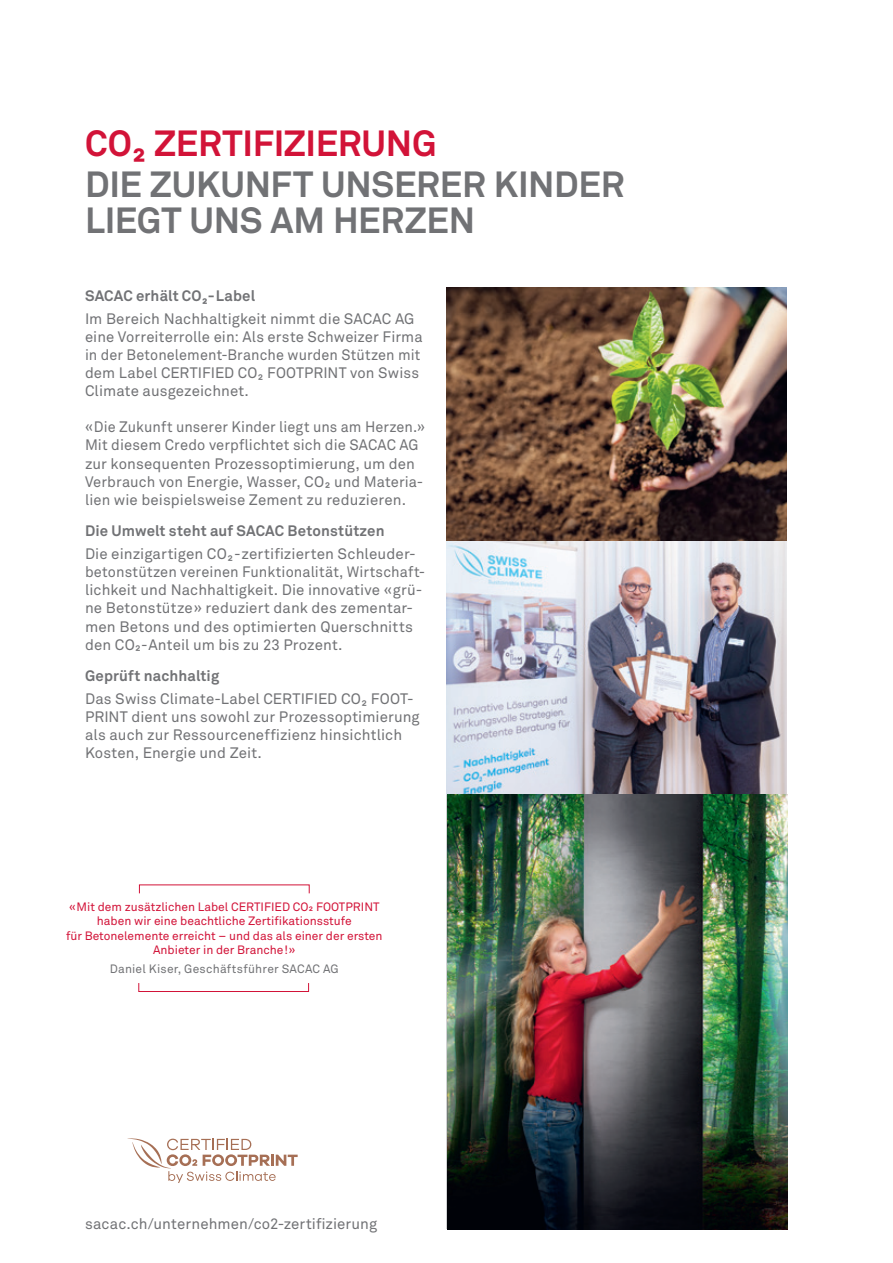
<style>
.page{position:relative;width:893px;height:1263px;background:#fff}
.page>*{position:absolute;margin:0;border:0;box-sizing:border-box;transform-origin:0 0}
.t1{font:700 36px/36.2px "Akkurat Pro";letter-spacing:-.01em;color:#717275}
.t2{font:700 36px "Akkurat Pro";letter-spacing:-.01em;color:#d21338}
.t3{font:15px/18.1px "Akkurat Pro";letter-spacing:.005em;color:#717275}
.t4{font:15px/18.1px "Akkurat Pro";letter-spacing:.005em;color:#717275;scale:.96 1}
.t5{font:700 15px "Akkurat Pro";letter-spacing:.01em;color:#717275}
.t6{font:12px/14.4px "Akkurat Pro";color:#d21338;text-align:center}
.t7{font:12px "Akkurat Pro";letter-spacing:.02em;color:#717275}
</style>
<div class="page">
<img style="left:446px;top:287px;width:341px;height:507px">
<svg style="left:128px;top:1138px;width:170px;height:45px"></svg>
<div style="left:138px;top:983px;width:171px;height:9px;border:1px solid #d21338"></div>
<img style="left:448px;top:794px;width:340px;height:435px">
<h1 class="t2" style="left:85px;top:121px;width:48px">CO</h1>
<h1 class="t2" style="left:154px;top:121px;width:284px">ZERTIFIZIERUNG</h1>
<h1 class="t1" style="left:85px;top:167px;width:541px">DIE ZUKUNFT UNSERER KINDER<br>LIEGT UNS AM HERZEN</h1>
<h1 class="t2" style="left:132px;top:139px;width:16px">²</h1>
<p class="t5" style="left:85px;top:286px;width:172px">SACAC erhält CO -Label</p>
<p class="t5" style="left:202px;top:294px;width:8px">²</p>
<p class="t3" style="left:85px;top:310px;width:339px">Im Bereich Nachhaltigkeit nimmt die SACAC AG eine Vorreiterrolle ein: Als erste Schweizer Firma in der Betonelement-Branche wurden Stützen mit dem Label CERTIFIED CO</p>
<p class="t3" style="left:257px;top:371px;width:8px">²</p>
<p class="t3" style="left:267px;top:364px;width:153px">FOOTPRINT von Swiss</p>
<p class="t3" style="left:85px;top:382px;width:165px">Climate ausgezeichnet.</p>
<p class="t4" style="left:85px;top:418px;width:356px">«Die Zukunft unserer Kinder liegt uns am Herzen.» Mit diesem Credo verpflichtet sich die SACAC AG zur konsequenten Prozessoptimierung, um den Verbrauch von Energie, Wasser, CO</p>
<p class="t3" style="left:85px;top:473px;width:340px;text-indent:249px">und Materia&shy;lien wie beispielsweise Zement zu reduzieren.</p>
<p class="t5" style="left:85px;top:522px;width:301px">Die Umwelt steht auf SACAC Betonstützen</p>
<p class="t3" style="left:85px;top:545px;width:143px">Die einzigartigen CO</p>
<p class="t3" style="left:227px;top:552px;width:8px">²</p>
<p class="t3" style="left:324px;top:479px;width:8px">²</p>
<p class="t3" style="left:85px;top:545px;width:342px;text-indent:149px">-zertifizierten Schleuder&shy;betonstützen vereinen Funktionalität, Wirtschaft&shy;lichkeit und Nachhaltigkeit. Die innovative «grü&shy;ne Betonstütze» reduziert dank des zementar&shy;men Betons und des optimierten Querschnitts den CO -Anteil um bis zu 23 Prozent.</p>
<p class="t3" style="left:135px;top:642px;width:8px">²</p>
<p class="t5" style="left:85px;top:667px;width:136px">Geprüft nachhaltig</p>
<p class="t3" style="left:85px;top:690px;width:277px">Das Swiss Climate-Label CERTIFIED CO</p>
<p class="t3" style="left:361px;top:697px;width:8px">²</p>
<p class="t3" style="left:85px;top:690px;width:336px;text-indent:286px">FOOT-<br>PRINT dient uns sowohl zur Prozessoptimierung als auch zur Ressourceneffizienz hinsichtlich<br>Kosten, Energie und Zeit.</p>
<p class="t6" style="left:66px;top:900px;width:318px">«Mit dem zusätzlichen Label CERTIFIED CO² FOOTPRINT haben wir eine beachtliche Zertifikationsstufe<br>für Betonelemente erreicht – und das als einer der ersten Anbieter in der Branche!»</p>
<p class="t7" style="left:110px;top:962px;width:230px">Daniel Kiser, Geschäftsführer SACAC AG</p>
<p class="t3" style="left:85px;top:1215px;width:294px">sacac.ch/unternehmen/co2-zertifizierung</p>
</div>
